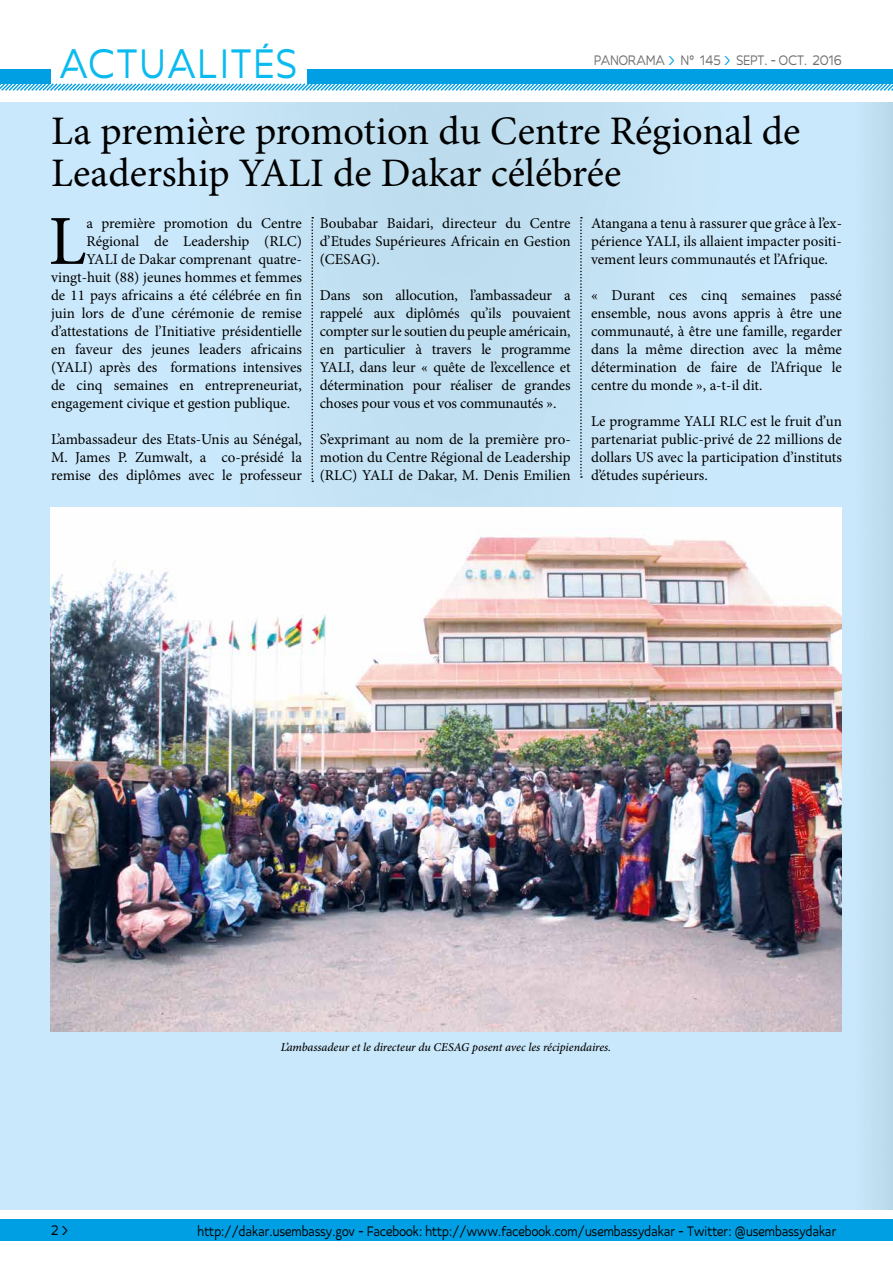
<style>
.page{position:relative;width:893px;height:1263px;background:#fff}
.page>*{position:absolute;margin:0;border:0;box-sizing:border-box;transform-origin:0 0}
.t1{font:70.35px "Minion Pro";color:#000}
.t2{font:500 45px "Best Future V";letter-spacing:.07em;color:#0bbbef;scale:.75 1}
.t3{font:40.5px/42px "Minion Pro";color:#000}
.t4{font:15px/18px "Minion Pro";color:#000;text-align:justify}
.t5{font:500 15px "Best Future V";letter-spacing:.02em;color:#000;scale:.75 1}
.t6{font:500 15px "Best Future V";letter-spacing:.01em;color:#706f6f;scale:.75 1}
.t7{font:italic 500 12px "Minion Pro";letter-spacing:-.005em;color:#000}
.s1{color:#009fe3}
</style>
<div class="page">
<img style="left:0;top:102px;width:893px;height:1108px">
<div style="left:0;top:69px;width:893px;height:15px;background:#009fe3"></div>
<div style="left:51px;top:2px;width:255px;height:90px;background:#fff"></div>
<svg style="left:0;top:82px;width:893px;height:9px"></svg>
<div style="left:0;top:1219px;width:893px;height:22px;background:#009fe3"></div>
<svg style="left:311px;top:217px;width:2px;height:265px"></svg>
<svg style="left:580px;top:217px;width:2px;height:261px"></svg>
<img style="left:51px;top:507px;width:791px;height:525px">
<h2 class="t2" style="left:60px;top:37px;width:318px">ACTUALITÉS</h2>
<p class="t6" style="left:594px;top:51px;width:332px">PANORAMA <span class="s1">&gt;</span> N° 145 <span class="s1">&gt;</span> SEPT. - OCT. 2016</p>
<h3 class="t3" style="left:51px;top:111px;width:751px">La première promotion du Centre Régional de<br>Leadership YALI de Dakar célébrée</h3>
<h1 class="t1" style="left:48px;top:194px;width:39px">L</h1>
<p class="t4" style="left:86px;top:214px;width:217px">a première promotion du Centre</p>
<p class="t4" style="left:86px;top:232px;width:217px">Régional de Leadership (RLC)</p>
<p class="t4" style="left:86px;top:250px;width:217px">YALI de Dakar comprenant quatre-</p>
<p class="t4" style="left:51px;top:268px;width:252px">vingt-huit (88) jeunes hommes et femmes</p>
<p class="t4" style="left:51px;top:286px;width:252px">de 11 pays africains a été célébrée en fin</p>
<p class="t4" style="left:51px;top:304px;width:252px">juin lors de d’une cérémonie de remise</p>
<p class="t4" style="left:51px;top:322px;width:252px">d’attestations de l’Initiative présidentielle</p>
<p class="t4" style="left:51px;top:340px;width:252px">en faveur des jeunes leaders africains</p>
<p class="t4" style="left:51px;top:358px;width:252px">(YALI) après des formations intensives</p>
<p class="t4" style="left:51px;top:376px;width:252px">de cinq semaines en entrepreneuriat,</p>
<p class="t4" style="left:51px;top:394px;width:241px">engagement civique et gestion publique.</p>
<p class="t4" style="left:51px;top:430px;width:252px">L’ambassadeur des Etats-Unis au Sénégal, M. James P. Zumwalt, a co-présidé la remise des diplômes avec le professeur</p>
<p class="t4" style="left:320px;top:214px;width:252px">Boubabar Baidari, directeur du Centre d’Etudes Supérieures Africain en Gestion (CESAG).</p>
<p class="t4" style="left:320px;top:286px;width:252px">Dans son allocution, l’ambassadeur a rappelé aux diplômés qu’ils pouvaient compter sur le soutien du peuple américain, en particulier à travers le programme YALI, dans leur « quête de l’excellence et détermination pour réaliser de grandes choses pour vous et vos communautés ».</p>
<p class="t4" style="left:320px;top:430px;width:252px">S’exprimant au nom de la première pro&shy;motion du Centre Régional de Leadership (RLC) YALI de Dakar, M. Denis Emilien</p>
<p class="t4" style="left:591px;top:214px;width:252px">Atangana a tenu à rassurer que grâce à l’ex&shy;périence YALI, ils allaient impacter positi&shy;vement leurs communautés et l’Afrique.</p>
<p class="t4" style="left:591px;top:286px;width:252px">« Durant ces cinq semaines passé ensemble, nous avons appris à être une communauté, à être une famille, regarder dans la même direction avec la même détermination de faire de l’Afrique le centre du monde », a-t-il dit.</p>
<p class="t4" style="left:591px;top:412px;width:252px">Le programme YALI RLC est le fruit d’un partenariat public-privé de 22 millions de dollars US avec la participation d’instituts d’études supérieurs.</p>
<p class="t7" style="left:281px;top:1039px;width:332px">L’ambassadeur et le directeur du CESAG posent avec les récipiendaires.</p>
<p class="t5" style="left:51px;top:1222px;width:25px">2 &gt;</p>
<p class="t5" style="left:198px;top:1222px;width:853px">http://dakar.usembassy.gov - Facebook: http://www.facebook.com/usembassydakar - Twitter: @usembassydakar</p>
</div>
